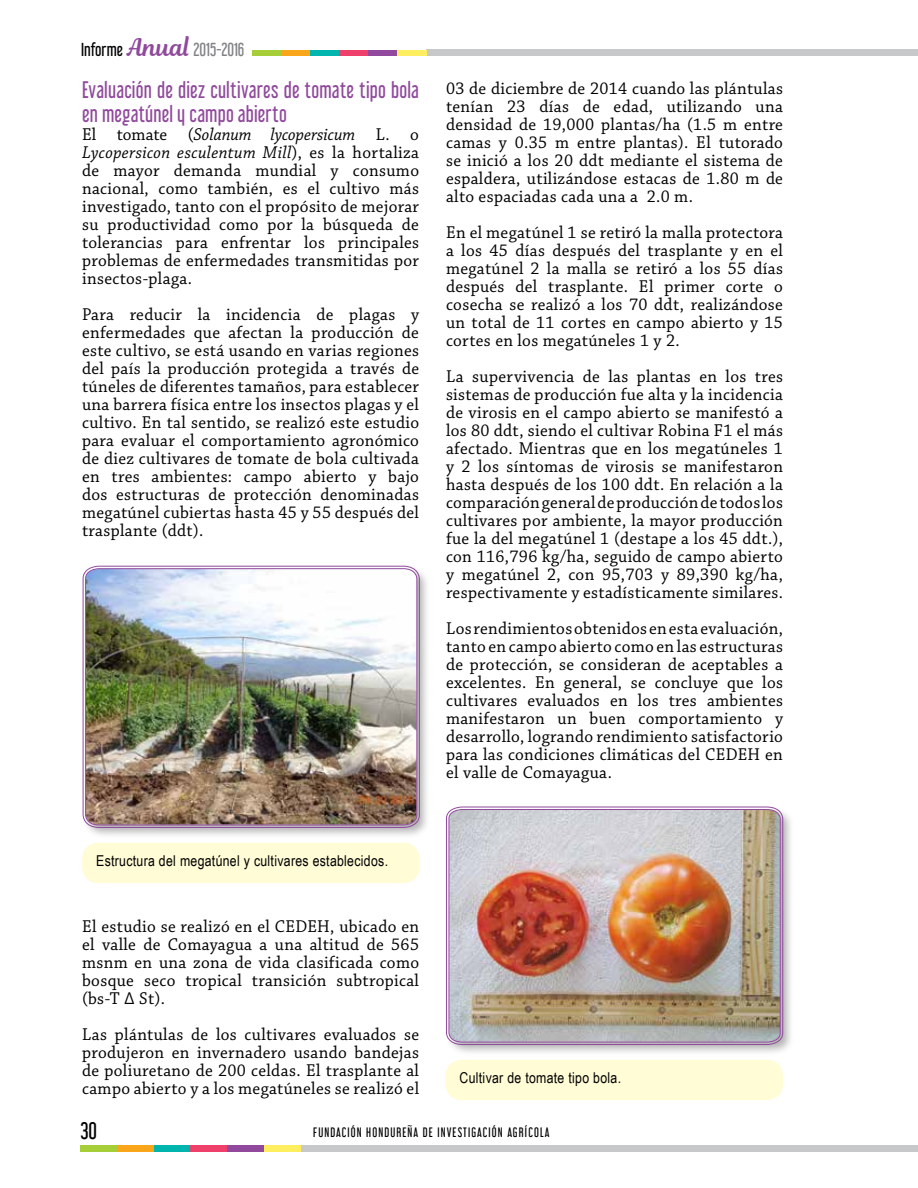
<style>
.page{position:relative;width:918px;height:1188px;background:#fff}
.page>*{position:absolute;margin:0;border:0;box-sizing:border-box;transform-origin:0 0}
.t1{font:21px/24px "Libel Suit Rg";letter-spacing:.01em;color:#90499c;scale:.96 1}
.t2{font:21px "Libel Suit Rg";color:#000}
.t3{font:18px/18px "Chaparral Pro";letter-spacing:.02em;color:#000;text-align:justify;scale:.96 1}
.t4{font:16.5px "Libel Suit Rg";color:#808285}
.t5{font:15px "Arial Narrow";letter-spacing:.02em;color:#000}
.t6{font:12px "Libel Suit Rg";letter-spacing:.095em;color:#000}
.s1{color:#000}
.s2{font-family:"Magnolia Script";font-size:24px;color:#90499c}
.s3{font-style:italic}
</style>
<div class="page">
<div style="left:427px;top:50px;width:491px;height:6px;background:#c7c8ca"></div>
<div style="left:252px;top:50px;width:29px;height:6px;background:#a6ce39"></div>
<div style="left:281px;top:50px;width:29px;height:6px;background:#faa61a"></div>
<div style="left:310px;top:50px;width:29px;height:6px;background:#00b5ad"></div>
<div style="left:339px;top:50px;width:30px;height:6px;background:#ef3f6b"></div>
<div style="left:368px;top:50px;width:30px;height:6px;background:#90499c"></div>
<div style="left:398px;top:50px;width:29px;height:6px;background:#ffee5f"></div>
<div style="left:300px;top:1145px;width:618px;height:6px;background:#c7c8ca"></div>
<div style="left:80px;top:1145px;width:37px;height:6px;background:#a6ce39"></div>
<div style="left:117px;top:1145px;width:37px;height:6px;background:#faa61a"></div>
<div style="left:154px;top:1145px;width:37px;height:6px;background:#00b5ad"></div>
<div style="left:190px;top:1145px;width:37px;height:6px;background:#ef3f6b"></div>
<div style="left:227px;top:1145px;width:37px;height:6px;background:#90499c"></div>
<div style="left:264px;top:1145px;width:37px;height:6px;background:#ffee5f"></div>
<div style="left:81px;top:564px;width:351px;height:276px;background:#000;opacity:.3"></div>
<svg style="left:83px;top:566px;width:337px;height:262px"></svg>
<img style="left:85px;top:568px;width:332px;height:257px">
<div style="left:445px;top:805px;width:351px;height:252px;background:#000;opacity:.3"></div>
<svg style="left:446px;top:807px;width:337px;height:238px"></svg>
<img style="left:448px;top:809px;width:333px;height:234px">
<div style="left:82px;top:843px;width:338px;height:40px;background:#fffcd6;border-radius:16px"></div>
<div style="left:445px;top:1060px;width:338px;height:40px;background:#fffcd6;border-radius:16px"></div>
<p class="t4" style="left:81px;top:36px;width:165px"><span class="s1">Informe</span> <span class="s2">Anual</span> 2015-2016</p>
<p class="t1" style="left:82px;top:75px;width:352px">Evaluación de diez cultivares de tomate tipo bola en megatúnel y campo abierto</p>
<p class="t3" style="left:82px;top:126px;width:353px">El tomate (<span class="s3">Solanum lycopersicum</span> L. o <span class="s3">Lycopersicon esculentum Mill</span>), es la hortaliza de mayor demanda mundial y consumo nacional, como también, es el cultivo más investigado, tanto con el propósito de mejorar su productividad como por la búsqueda de tolerancias para enfrentar los principales problemas de enfermedades transmitidas por insectos-plaga.</p>
<p class="t3" style="left:82px;top:306px;width:352px">Para reducir la incidencia de plagas y enfermedades que afectan la producción de este cultivo, se está usando en varias regiones del país la producción protegida a través de túneles de diferentes tamaños, para establecer una barrera física entre los insectos plagas y el cultivo. En tal sentido, se realizó este estudio para evaluar el comportamiento agronómico de diez cultivares de tomate de bola cultivada en tres ambientes: campo abierto y bajo dos estructuras de protección denominadas megatúnel cubiertas hasta 45 y 55 después del trasplante (ddt).</p>
<p class="t3" style="left:446px;top:80px;width:353px">03 de diciembre de 2014 cuando las plántulas tenían 23 días de edad, utilizando una densidad de 19,000 plantas/ha (1.5 m entre camas y 0.35 m entre plantas). El tutorado se inició a los 20 ddt mediante el sistema de espaldera, utilizándose estacas de 1.80 m de alto espaciadas cada una a 2.0 m.</p>
<p class="t3" style="left:446px;top:224px;width:353px">En el megatúnel 1 se retiró la malla protectora a los 45 días después del trasplante y en el megatúnel 2 la malla se retiró a los 55 días después del trasplante. El primer corte o cosecha se realizó a los 70 ddt, realizándose un total de 11 cortes en campo abierto y 15 cortes en los megatúneles 1 y 2.</p>
<p class="t3" style="left:446px;top:368px;width:353px">La supervivencia de las plantas en los tres sistemas de producción fue alta y la incidencia de virosis en el campo abierto se manifestó a los 80 ddt, siendo el cultivar Robina F1 el más afectado. Mientras que en los megatúneles 1 y 2 los síntomas de virosis se manifestaron hasta después de los 100 ddt. En relación a la comparación general de producción de todos los cultivares por ambiente, la mayor producción fue la del megatúnel 1 (destape a los 45 ddt.), con 116,796 kg/ha, seguido de campo abierto y megatúnel 2, con 95,703 y 89,390 kg/ha, respectivamente y estadísticamente similares.</p>
<p class="t3" style="left:446px;top:620px;width:353px">Los rendimientos obtenidos en esta evaluación, tanto en campo abierto como en las estructuras de protección, se consideran de aceptables a excelentes. En general, se concluye que los cultivares evaluados en los tres ambientes manifestaron un buen comportamiento y desarrollo, logrando rendimiento satisfactorio para las condiciones climáticas del CEDEH en el valle de Comayagua.</p>
<p class="t5" style="left:96px;top:850px;width:293px">Estructura del megatúnel y cultivares establecidos.</p>
<p class="t3" style="left:82px;top:918px;width:353px">El estudio se realizó en el CEDEH, ubicado en el valle de Comayagua a una altitud de 565 msnm en una zona de vida clasificada como bosque seco tropical transición subtropical (bs-T Δ St).</p>
<p class="t3" style="left:82px;top:1026px;width:353px">Las plántulas de los cultivares evaluados se produjeron en invernadero usando bandejas de poliuretano de 200 celdas. El trasplante al campo abierto y a los megatúneles se realizó el</p>
<p class="t5" style="left:460px;top:1067px;width:163px">Cultivar de tomate tipo bola.</p>
<p class="t2" style="left:80px;top:1114px;width:18px">30</p>
<p class="t6" style="left:313px;top:1123px;width:238px">FUNDACIÓN HONDUREÑA DE INVESTIGACIÓN AGRÍCOLA</p>
</div>
